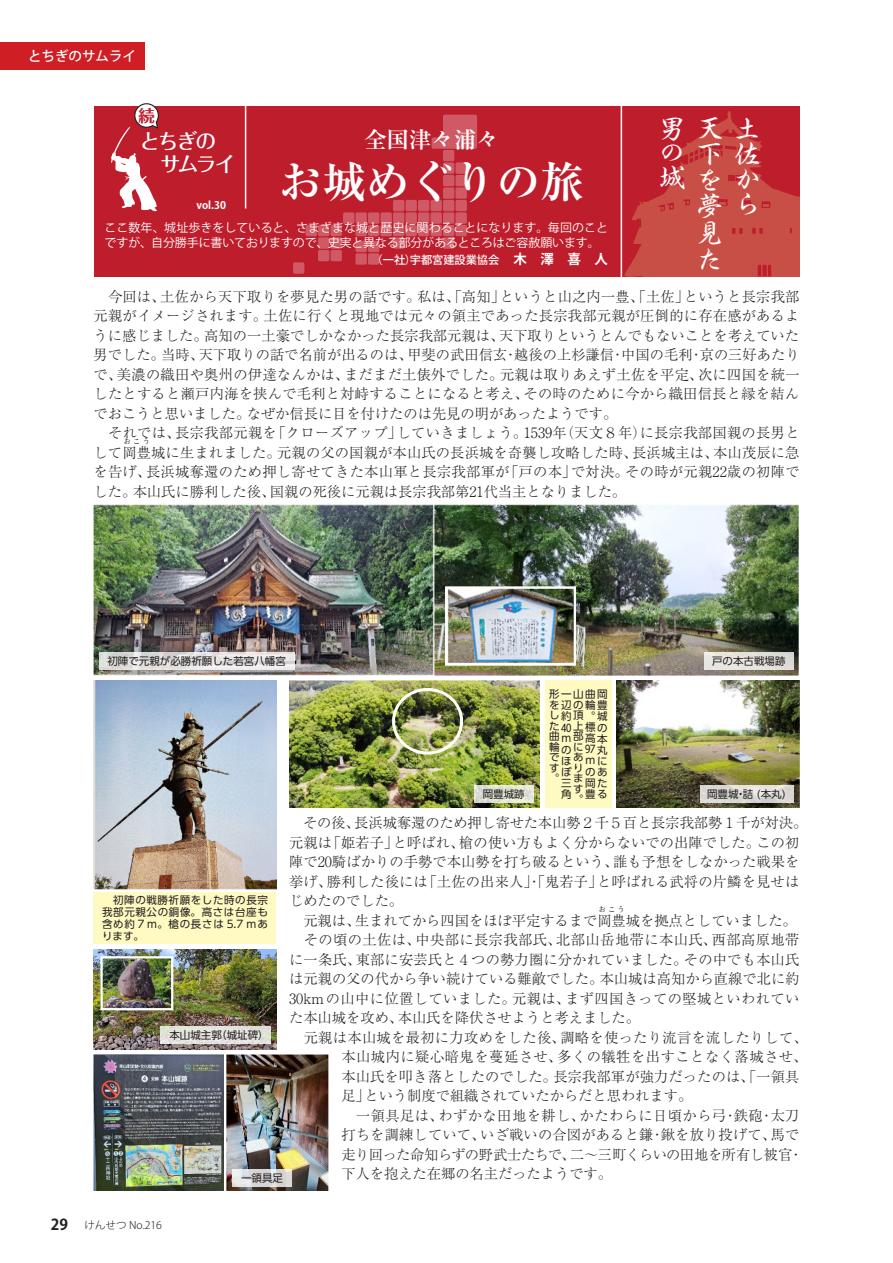
<style>
.page{position:relative;width:893px;height:1263px;background:#fff}
.page>*{position:absolute;margin:0;border:0;box-sizing:border-box;transform-origin:0 0}
.t1{font:700 43.5px "Ryumin Pr 6 N";color:#fff}
.t2{font:27px/26.2px "Hira Gyo Std N W4";color:#fff;text-align:justify}
.t3{font:700 22.5px "Ryumin Pr 6 N";color:#fff}
.t4{font:500 20.7px/23.9px "Folk Pro";letter-spacing:-.105em;color:#fff}
.t5{font:700 16.5px "Folk Pro";color:#be1d2c}
.t6{font:300 14.25px/19.5px "Ryumin Pr 6 N";letter-spacing:.01em;color:#231f20}
.t7{font:500 13.5px "Koz Go Pr 6 N";color:#fff}
.t8{font:12px/15px "Koz Go Pro";letter-spacing:-.01em;color:#fff}
.t9{font:500 11.25px "Koz Go Pr 6 N";letter-spacing:-.005em;color:#fff}
.t10{font:10.5px/11.1px "UD Shin Go Pr 6 N";color:#231f20;text-align:justify}
.t11{font:300 10.5px "Koz Go Pro";color:#231f20}
.t12{font:700 10.5px "Koz Go Pro";color:#fff}
.t13{font:300 7.2px "Ryumin Pr 6 N";letter-spacing:.335em;color:#231f20}
.s1{font-family:"Koz Go Pro";font-weight:700;font-size:13.5px}
.s2{font-weight:700;font-size:15px}
</style>
<div class="page">
<div style="left:94px;top:106px;width:705px;height:170px;background:#be1d2c"></div>
<div style="left:0;top:43px;width:145px;height:27px;background:#d01e25"></div>
<svg style="left:111px;top:103px;width:48px;height:108px"></svg>
<svg style="left:624px;top:111px;width:175px;height:165px"></svg>
<svg style="left:432px;top:115px;width:45px;height:34px"></svg>
<div style="left:443px;top:150px;width:11px;height:11px;background:#cf5964;border-radius:2px"></div>
<div style="left:443px;top:162px;width:11px;height:12px;background:#cf5964;border-radius:2px"></div>
<div style="left:455px;top:162px;width:12px;height:12px;background:#cf5964;border-radius:2px"></div>
<div style="left:443px;top:175px;width:11px;height:11px;background:#cf5964;border-radius:2px"></div>
<div style="left:455px;top:175px;width:12px;height:11px;background:#cf5964;border-radius:2px"></div>
<div style="left:455px;top:187px;width:12px;height:12px;background:#cf5964;border-radius:2px"></div>
<div style="left:430px;top:225px;width:12px;height:11px;background:#cf5964;border-radius:2px"></div>
<div style="left:418px;top:212px;width:11px;height:12px;background:#cf5964;border-radius:2px"></div>
<div style="left:418px;top:225px;width:11px;height:11px;background:#cf5964;border-radius:2px"></div>
<div style="left:405px;top:225px;width:12px;height:11px;background:#cf5964;border-radius:2px"></div>
<div style="left:443px;top:187px;width:11px;height:12px;background:#cf5964;border-radius:2px"></div>
<div style="left:430px;top:200px;width:12px;height:11px;background:#cf5964;border-radius:2px"></div>
<div style="left:430px;top:212px;width:12px;height:12px;background:#cf5964;border-radius:2px"></div>
<div style="left:418px;top:200px;width:11px;height:11px;background:#cf5964;border-radius:2px"></div>
<div style="left:405px;top:200px;width:12px;height:11px;background:#cf5964;border-radius:2px"></div>
<div style="left:393px;top:200px;width:11px;height:11px;background:#cf5964;border-radius:2px"></div>
<div style="left:368px;top:212px;width:11px;height:12px;background:#cf5964;border-radius:2px"></div>
<div style="left:368px;top:225px;width:11px;height:11px;background:#cf5964;border-radius:2px"></div>
<div style="left:368px;top:241px;width:11px;height:11px;background:#cf5964;border-radius:2px"></div>
<div style="left:355px;top:241px;width:12px;height:11px;background:#cf5964;border-radius:2px"></div>
<div style="left:368px;top:253px;width:11px;height:12px;background:#cf5964;border-radius:2px"></div>
<div style="left:355px;top:253px;width:12px;height:12px;background:#cf5964;border-radius:2px"></div>
<div style="left:355px;top:212px;width:12px;height:12px;background:#cf5964;border-radius:2px"></div>
<div style="left:343px;top:212px;width:11px;height:12px;background:#cf5964;border-radius:2px"></div>
<div style="left:355px;top:225px;width:12px;height:11px;background:#cf5964;border-radius:2px"></div>
<div style="left:330px;top:225px;width:12px;height:11px;background:#cf5964;border-radius:2px"></div>
<div style="left:330px;top:237px;width:12px;height:12px;background:#cf5964;border-radius:2px"></div>
<div style="left:318px;top:225px;width:11px;height:11px;background:#cf5964;border-radius:2px"></div>
<div style="left:306px;top:225px;width:11px;height:11px;background:#cf5964;border-radius:2px"></div>
<div style="left:318px;top:237px;width:11px;height:12px;background:#cf5964;border-radius:2px"></div>
<div style="left:330px;top:250px;width:12px;height:11px;background:#cf5964;border-radius:2px"></div>
<div style="left:318px;top:250px;width:11px;height:11px;background:#cf5964;border-radius:2px"></div>
<div style="left:293px;top:262px;width:11px;height:12px;background:#cf5964;border-radius:2px"></div>
<div style="left:405px;top:212px;width:12px;height:12px;background:#cf5964;border-radius:2px"></div>
<div style="left:393px;top:212px;width:11px;height:12px;background:#cf5964;border-radius:2px"></div>
<div style="left:393px;top:225px;width:11px;height:11px;background:#cf5964;border-radius:2px"></div>
<div style="left:380px;top:212px;width:12px;height:12px;background:#cf5964;border-radius:2px"></div>
<div style="left:380px;top:225px;width:12px;height:11px;background:#cf5964;border-radius:2px"></div>
<div style="left:393px;top:237px;width:11px;height:12px;background:#cf5964;border-radius:2px"></div>
<div style="left:443px;top:200px;width:11px;height:11px;background:#cf5964;border-radius:2px"></div>
<div style="left:443px;top:212px;width:11px;height:12px;background:#cf5964;border-radius:2px"></div>
<div style="left:455px;top:200px;width:12px;height:11px;background:#cf5964;border-radius:2px"></div>
<div style="left:443px;top:225px;width:11px;height:11px;background:#cf5964;border-radius:2px"></div>
<div style="left:455px;top:212px;width:12px;height:12px;background:#cf5964;border-radius:2px"></div>
<div style="left:443px;top:237px;width:11px;height:12px;background:#cf5964;border-radius:2px"></div>
<div style="left:455px;top:225px;width:12px;height:11px;background:#cf5964;border-radius:2px"></div>
<hr style="left:245px;top:101px;width:1px;height:108px;background:#fff">
<hr style="left:621px;top:101px;width:1px;height:179px;background:#fff">
<div style="left:94px;top:892px;width:182px;height:51px;background:#fffac1"></div>
<div style="left:545px;top:680px;width:66px;height:128px;background:#fffac1"></div>
<img style="left:94px;top:504px;width:339px;height:171px">
<img style="left:435px;top:504px;width:364px;height:171px">
<img style="left:448px;top:589px;width:125px;height:74px">
<div style="left:445px;top:586px;width:131px;height:80px;border:2px solid #fff"></div>
<img style="left:94px;top:680px;width:182px;height:209px">
<img style="left:617px;top:680px;width:183px;height:128px">
<img style="left:94px;top:950px;width:182px;height:99px">
<img style="left:103px;top:959px;width:67px;height:48px">
<div style="left:100px;top:956px;width:73px;height:54px;border:2px solid #fff"></div>
<img style="left:94px;top:1054px;width:129px;height:136px">
<img style="left:227px;top:1054px;width:102px;height:136px">
<img style="left:289px;top:680px;width:250px;height:128px">
<div style="left:392px;top:688px;width:71px;height:66px;border:3px solid #fff;border-radius:50%"></div>
<svg style="left:99px;top:653px;width:195px;height:17px;background:#e3e1e1"></svg>
<div style="left:705px;top:653px;width:89px;height:17px;background:linear-gradient(to right,#edeae6,#dddad6)"></div>
<svg style="left:701px;top:786px;width:93px;height:17px;background:#dcdad5"></svg>
<svg style="left:474px;top:786px;width:59px;height:17px"></svg>
<svg style="left:161px;top:1027px;width:110px;height:17px;background:#e3e2dd"></svg>
<svg style="left:232px;top:1169px;width:60px;height:17px"></svg>
<p class="t7" style="left:28px;top:48px;width:110px">とちぎのサムライ</p>
<p class="t5" style="left:139px;top:101px;width:18px">続</p>
<p class="t4" style="left:139px;top:126px;width:98px">とちぎの　サムライ</p>
<p class="t12" style="left:196px;top:198px;width:31px">vol.30</p>
<p class="t3" style="left:364px;top:122px;width:137px">全国津々浦々</p>
<p class="t1" style="left:279px;top:147px;width:306px">お城めぐりの旅</p>
<p class="t8" style="left:105px;top:221px;width:505px">ここ数年、城址歩きをしていると、さまざまな城と歴史に関わることになります。毎回のことですが、自分勝手に書いておりますので、史実と異なる部分があるところはご容赦願います。</p>
<p class="t9" style="left:372px;top:254px;width:238px">（一社）宇都宮建設業協会 <span class="s1">木　澤　喜　人</span></p>
<p class="t2" style="left:659px;top:114px;width:27px;line-height:23.9px">男の城</p>
<p class="t2" style="left:696px;top:113px;width:63px;text-align:left">天土下<br>を<br>夢<br>見<br>た</p>
<p class="t2" style="left:734px;top:139px;width:27px;line-height:25px">佐から</p>
<p class="t6" style="left:94px;top:286px;width:707px;text-align:justify">　今回は、土佐から天下取りを夢見た男の話です。私は、「高知」というと山之内一豊、「土佐」というと長宗我部元親がイメージされます。土佐に行くと現地では元々の領主であった長宗我部元親が圧倒的に存在感があるように感じました。高知の一土豪でしかなかった長宗我部元親は、天下取りというとんでもないことを考えていた男でした。当時、天下取りの話で名前が出るのは、甲斐の武田信玄・越後の上杉謙信・中国の毛利・京の三好あたりで、美濃の織田や奥州の伊達なんかは、まだまだ土俵外でした。元親は取りあえず土佐を平定、次に四国を統一したとすると瀬戸内海を挟んで毛利と対峙することになると考え、その時のために今から織田信長と縁を結んでおこうと思いました。なぜか信長に目を付けたのは先見の明があったようです。</p>
<p class="t6" style="left:94px;top:422px;width:707px">　それでは、長宗我部元親を「クローズアップ」していきましょう。1539年（天文８年）に長宗我部国親の長男として岡豊城に生まれました。元親の父の国親が本山氏の長浜城を奇襲し攻略した時、長浜城主は、本山茂辰に急</p>
<p class="t13" style="left:124px;top:436px;width:28px">おこう</p>
<p class="t6" style="left:94px;top:461px;width:707px">を告げ、長浜城奪還のため押し寄せてきた本山軍と長宗我部軍が「戸の本」で対決。その時が元親22歳の初陣でした。本山氏に勝利した後、国親の死後に元親は長宗我部第21代当主となりました。</p>
<p class="t10" style="left:107px;top:655px;width:180px">初陣で元親が必勝祈願した若宮八幡宮</p>
<p class="t10" style="left:712px;top:655px;width:75px">戸の本古戦場跡</p>
<p class="t10" style="left:549px;top:688px;width:60px;text-align:right">形一山曲岡を辺の輪豊し約頂。城標の<br>高本<br>97丸<br>に<br>のあ<br>岡た<br>豊る</p>
<p class="t10" style="left:573px;top:720px;width:12px;line-height:10.5px;text-align:left">上部にあります。</p>
<p class="t10" style="left:549px;top:720px;width:12px;line-height:10.5px">た曲輪です。</p>
<p class="t10" style="left:561px;top:722px;width:12px;line-height:10.4px">40ｍ</p>
<p class="t10" style="left:561px;top:744px;width:12px">のほぼ三角</p>
<p class="t10" style="left:585px;top:754px;width:11px">ｍ</p>
<p class="t10" style="left:483px;top:788px;width:43px">岡豊城跡</p>
<p class="t10" style="left:707px;top:788px;width:80px">岡豊城・詰 (本丸)</p>
<p class="t6" style="left:289px;top:812px;width:520px">　その後、長浜城奪還のため押し寄せた本山勢２千５百と長宗我部勢１千が対決。元親は「姫若子」と呼ばれ、槍の使い方もよく分からないでの出陣でした。この初陣で20騎ばかりの手勢で本山勢を打ち破るという、誰も予想をしなかった戦果を挙げ、勝利した後には「土佐の出来人」・「鬼若子」と呼ばれる武将の片鱗を見せはじめたのでした。</p>
<p class="t6" style="left:289px;top:910px;width:509px">　元親は、生まれてから四国をほぼ平定するまで岡豊城を拠点としていました。</p>
<p class="t10" style="left:102px;top:893px;width:167px;line-height:12px">　初陣の戦勝祈願をした時の長宗我部元親公の銅像。高さは台座も含め約７ｍ。槍の長さは 5.7 ｍあります。</p>
<p class="t13" style="left:598px;top:904px;width:28px">おこう</p>
<p class="t6" style="left:289px;top:929px;width:512px;text-align:justify">　その頃の土佐は、中央部に長宗我部氏、北部山岳地帯に本山氏、西部高原地帯に一条氏、東部に安芸氏と４つの勢力圏に分かれていました。その中でも本山氏は元親の父の代から争い続けている難敵でした。本山城は高知から直線で北に約30kmの山中に位置していました。元親は、まず四国きっての堅城といわれていた本山城を攻め、本山氏を降伏させようと考えました。</p>
<p class="t6" style="left:341px;top:1027px;width:468px;text-indent:-52px">　元親は本山城を最初に力攻めをした後、調略を使ったり流言を流したりして、本山城内に疑心暗鬼を蔓延させ、多くの犠牲を出すことなく落城させ、本山氏を叩き落としたのでした。長宗我部軍が強力だったのは、「一領具足」という制度で組織されていたからだと思われます。</p>
<p class="t6" style="left:341px;top:1105px;width:463px">　一領具足は、わずかな田地を耕し、かたわらに日頃から弓・鉄砲・太刀打ちを調練していて、いざ戦いの合図があると鎌・鍬を放り投げて、馬で走り回った命知らずの野武士たちで、二～三町くらいの田地を所有し被官・下人を抱えた在郷の名主だったようです。</p>
<p class="t10" style="left:169px;top:1029px;width:101px">本山城主郭（城址碑）</p>
<p class="t10" style="left:241px;top:1172px;width:43px">一領具足</p>
<p class="t11" style="left:51px;top:1218px;width:113px"><span class="s2">29</span> けんせつ No.216</p>
</div>
